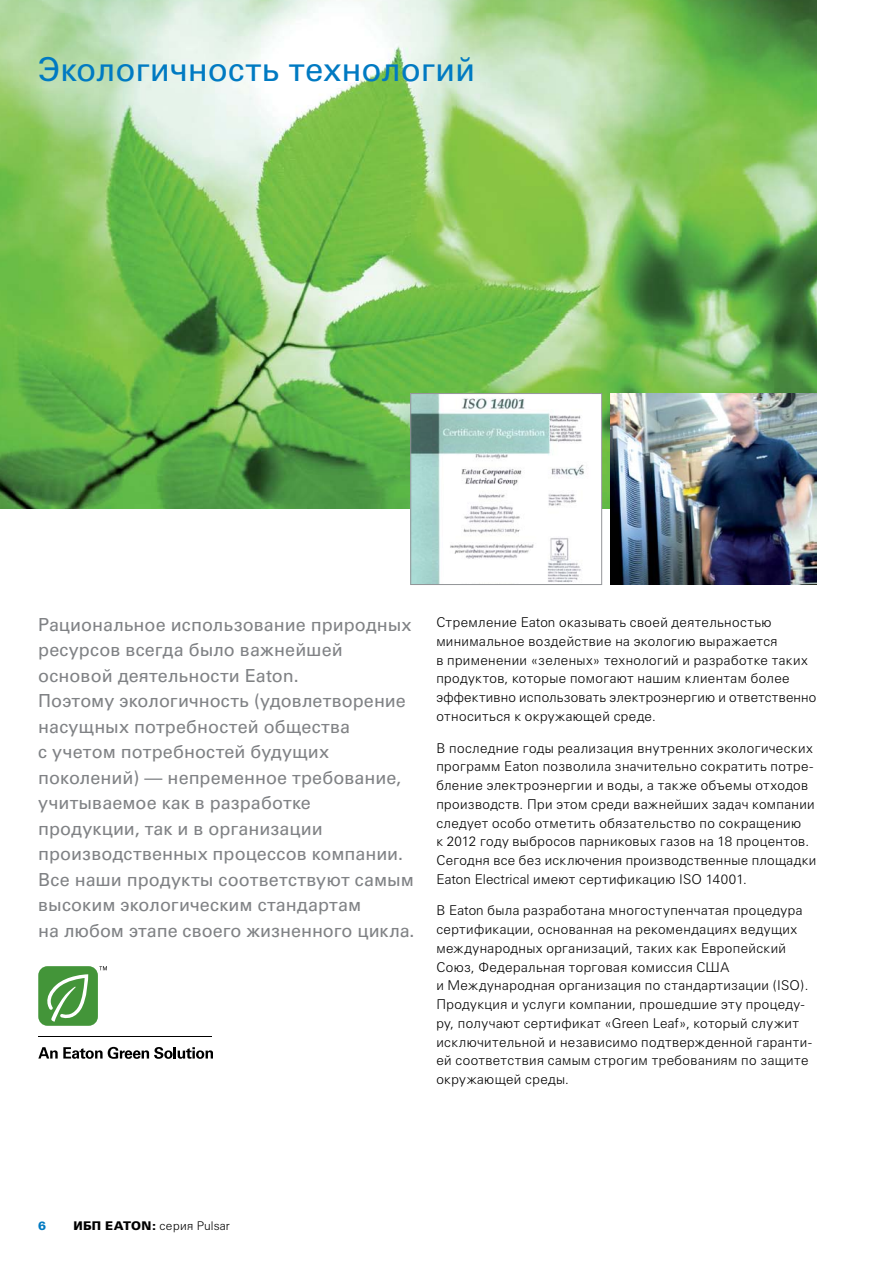
<style>
.page{position:relative;width:893px;height:1263px;background:#fff}
.page>*{position:absolute;margin:0;border:0;box-sizing:border-box;transform-origin:0 0}
.t1{font:33px "Univers Cyr";letter-spacing:-.005em;color:#007ac2}
.t2{font:18px/25.5px "Univers Cyr";letter-spacing:.005em;color:#808285}
.t3{font:300 13.5px/18.8px "Univers Cyr";letter-spacing:.03em;color:#000}
.t4{font:300 12px "Univers Cyr";letter-spacing:.015em;color:#000}
.t5{font:900 12px "Univers Cyr";color:#007ac2}
.s1{font-weight:900}
</style>
<div class="page">
<img style="left:0;top:0;width:816px;height:508px">
<svg style="left:38px;top:1047px;width:175px;height:12px"></svg>
<hr style="left:38px;top:1036px;width:174px;height:1px;background:#000">
<svg style="left:38px;top:966px;width:69px;height:60px"></svg>
<div style="left:411px;top:393px;width:191px;height:191px;background:#fff"></div>
<img style="left:412px;top:395px;width:172px;height:188px">
<div style="left:410px;top:393px;width:192px;height:192px;border:1px solid #939598"></div>
<img style="left:610px;top:393px;width:206px;height:192px">
<h1 class="t1" style="left:38px;top:50px;width:438px">Экологичность технологий</h1>
<p class="t2" style="left:38px;top:611px;width:378px">Рациональное использование природных ресурсов всегда было важнейшей основой деятельности Eaton.<br>Поэтому экологичность (удовлетворение насущных потребностей общества<br>с учетом потребностей будущих поколений) — непременное требование, учитываемое как в разработке продукции, так и в организации производственных процессов компании.<br>Все наши продукты соответствуют самым высоким экологическим стандартам<br>на любом этапе своего жизненного цикла.</p>
<p class="t3" style="left:436px;top:613px;width:382px">Стремление Eaton оказывать своей деятельностью минимальное воздействие на экологию выражается<br>в применении «зеленых» технологий и разработке таких продуктов, которые помогают нашим клиентам более эффективно использовать электроэнергию и ответственно относиться к окружающей среде.</p>
<p class="t3" style="left:436px;top:738px;width:381px">В последние годы реализация внутренних экологических программ Eaton позволила значительно сократить потре&shy;бление электроэнергии и воды, а также объемы отходов производств. При этом среди важнейших задач компании следует особо отметить обязательство по сокращению<br>к 2012 году выбросов парниковых газов на 18 процентов.<br>Сегодня все без исключения производственные площадки Eaton Electrical имеют сертификацию ISO 14001.</p>
<p class="t3" style="left:436px;top:901px;width:377px">В Eaton была разработана многоступенчатая процедура сертификации, основанная на рекомендациях ведущих международных организаций, таких как Европейский Союз, Федеральная торговая комиссия США<br>и Международная организация по стандартизации (ISO).<br>Продукция и услуги компании, прошедшие эту процеду&shy;ру, получают сертификат «Green Leaf», который служит исключительной и независимо подтвержденной гаранти&shy;ей соответствия самым строгим требованиям по защите окружающей среды.</p>
<p class="t5" style="left:38px;top:1218px;width:10px">6</p>
<p class="t4" style="left:74px;top:1219px;width:158px"><span class="s1">ИБП EATON:</span> серия Pulsar</p>
</div>
